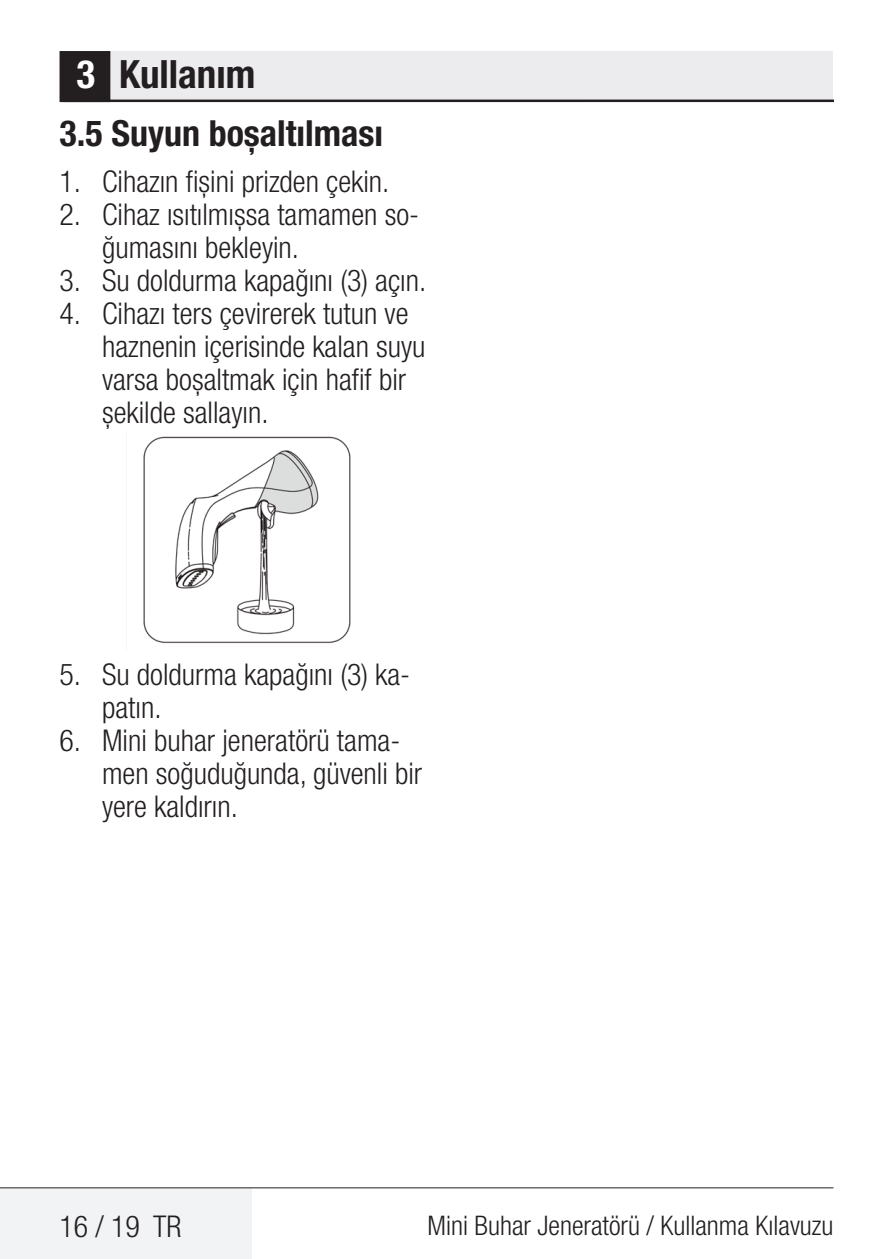
<style>
.page{position:relative;width:893px;height:1259px;background:#fff}
.page>*{position:absolute;margin:0;border:0;box-sizing:border-box;transform-origin:0 0}
.t1{font:700 condensed 39px "Helvetica Neue LT Pro";color:#231f20}
.t2{font:700 condensed 36px "Helvetica Neue LT Pro";color:#231f20}
.t3{font:300 condensed 30px/33px "Helvetica Neue LT Pro";color:#231f20}
.t4{font:300 condensed 27px "Helvetica Neue LT Pro";color:#231f20}
.s1{color:#fff}
</style>
<div class="page">
<div style="left:0;top:1188px;width:252px;height:71px;background:#f2f3f4"></div>
<hr style="left:0;top:1187px;width:833px;height:1px;background:#231f20">
<div style="left:62px;top:51px;width:771px;height:50px;background:#ececee"></div>
<hr style="left:62px;top:100px;width:771px;height:2px;background:#231f20">
<div style="left:61px;top:53px;width:48px;height:48px;background:#231f20"></div>
<div style="left:60px;top:51px;width:50px;height:51px;border:3px solid #231f20"></div>
<img style="left:143px;top:436px;width:208px;height:208px">
<h1 class="t1" style="left:77px;top:50px;width:180px"><span class="s1">3</span> Kullanım</h1>
<p class="t2" style="left:60px;top:112px;width:325px">3.5 Suyun boşaltılması</p>
<p class="t3" style="left:60px;top:165px;width:331px">1. Cihazın fişini prizden çekin.</p>
<p class="t3" style="left:102px;top:198px;width:319px;text-indent:-43px">2. Cihaz ısıtılmışsa tamamen so&shy;ğumasını bekleyin.</p>
<p class="t3" style="left:60px;top:264px;width:368px">3. Su doldurma kapağını (3) açın.</p>
<p class="t3" style="left:102px;top:297px;width:325px;text-indent:-43px">4. Cihazı ters çevirerek tutun ve haznenin içerisinde kalan suyu varsa boşaltmak için hafif bir şekilde sallayın.</p>
<p class="t3" style="left:102px;top:657px;width:310px;text-indent:-43px">5. Su doldurma kapağını (3) ka&shy;patın.</p>
<p class="t3" style="left:102px;top:723px;width:322px;text-indent:-43px">6. Mini buhar jeneratörü tama&shy;men soğuduğunda, güvenli bir yere kaldırın.</p>
<p class="t3" style="left:60px;top:1209px;width:123px">16 / 19 TR</p>
<p class="t4" style="left:428px;top:1210px;width:407px">Mini Buhar Jeneratörü / Kullanma Kılavuzu</p>
</div>
